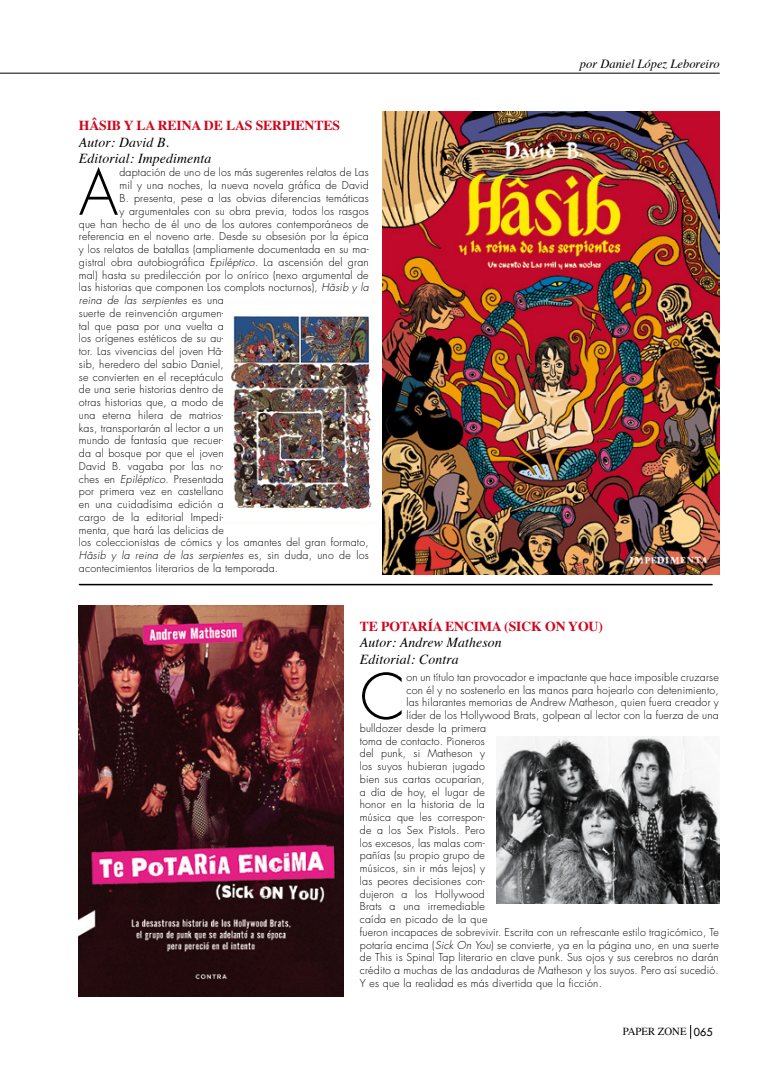
<style>
.page{position:relative;width:780px;height:1088px;background:#fff}
.page>*{position:absolute;margin:0;border:0;box-sizing:border-box;transform-origin:0 0}
.t1{font:300 61.38px "Futura";color:#000}
.t2{font:italic 13.75px/16.5px "Times";letter-spacing:.01em;color:#000}
.t3{font:700 13.75px "Times";letter-spacing:-.01em;color:#cd071e}
.t4{font:italic 12.5px "Times";color:#000}
.t5{font:10.75px "Times";color:#000}
.t6{font:300 10.62px "Futura";letter-spacing:.02em;color:#000}
.t7{font:italic 300 10.62px "Futura";letter-spacing:.02em;color:#000}
.s1{font-style:italic}
.s2{font-style:normal}
.s3{font-family:"Futura"}
</style>
<div class="page">
<img style="left:230px;top:316px;width:142px;height:193px">
<svg style="left:690px;top:1025px;width:1px;height:14px"></svg>
<hr style="left:0;top:73px;width:719px;height:1px;background:#000">
<img style="left:382px;top:111px;width:337px;height:463px">
<img style="left:79px;top:605px;width:264px;height:391px">
<svg style="left:79px;top:584px;width:633px;height:1px"></svg>
<img style="left:496px;top:736px;width:223px;height:168px">
<p class="t3" style="left:79px;top:113px;width:263px">HÂSIB Y LA REINA DE LAS SERPIENTES</p>
<p class="t2" style="left:79px;top:133px;width:134px">Autor: David B.<br>Editorial: Impedimenta</p>
<h1 class="t1" style="left:79px;top:153px;width:41px">A</h1>
<p class="t6" style="left:119px;top:166px;width:251px">daptación de uno de los más sugerentes relatos de Las</p>
<p class="t6" style="left:119px;top:179px;width:251px">mil y una noches, la nueva novela gráfica de David</p>
<p class="t6" style="left:119px;top:191px;width:251px">B. presenta, pese a las obvias diferencias temáticas</p>
<p class="t6" style="left:119px;top:204px;width:251px">y argumentales con su obra previa, todos los rasgos</p>
<p class="t6" style="left:79px;top:217px;width:291px">que han hecho de él uno de los autores contemporáneos de</p>
<p class="t6" style="left:79px;top:230px;width:291px">referencia en el noveno arte. Desde su obsesión por la épica</p>
<p class="t6" style="left:79px;top:242px;width:291px">y los relatos de batallas (ampliamente documentada en su ma-</p>
<p class="t6" style="left:79px;top:255px;width:291px">gistral obra autobiográfica <span class="s1">Epiléptico</span>. La ascensión del gran</p>
<p class="t6" style="left:79px;top:268px;width:291px">mal) hasta su predilección por lo onírico (nexo argumental de</p>
<p class="t6" style="left:79px;top:281px;width:291px">las historias que componen Los complots nocturnos), <span class="s1">Hâsib y la</span></p>
<p class="t7" style="left:79px;top:293px;width:146px">reina de las serpientes <span class="s2">es una</span></p>
<p class="t6" style="left:79px;top:306px;width:146px">suerte de reinvención argumen-</p>
<p class="t6" style="left:79px;top:319px;width:146px">tal que pasa por una vuelta a</p>
<p class="t6" style="left:79px;top:332px;width:146px">los orígenes estéticos de su au-</p>
<p class="t6" style="left:79px;top:344px;width:146px">tor. Las vivencias del joven Hâ-</p>
<p class="t6" style="left:79px;top:357px;width:146px">sib, heredero del sabio Daniel,</p>
<p class="t6" style="left:79px;top:370px;width:146px">se convierten en el receptáculo</p>
<p class="t6" style="left:79px;top:383px;width:146px">de una serie historias dentro de</p>
<p class="t6" style="left:79px;top:395px;width:146px">otras historias que, a modo de</p>
<p class="t6" style="left:79px;top:408px;width:146px">una eterna hilera de matrios-</p>
<p class="t6" style="left:79px;top:421px;width:146px">kas, transportarán al lector a un</p>
<p class="t6" style="left:79px;top:434px;width:146px">mundo de fantasía que recuer-</p>
<p class="t6" style="left:79px;top:446px;width:146px">da al bosque por que el joven</p>
<p class="t6" style="left:79px;top:459px;width:146px">David B. vagaba por las no-</p>
<p class="t6" style="left:79px;top:472px;width:146px">ches en <span class="s1">Epiléptico</span>. Presentada</p>
<p class="t6" style="left:79px;top:485px;width:146px">por primera vez en castellano</p>
<p class="t6" style="left:79px;top:497px;width:146px">en una cuidadísima edición a</p>
<p class="t6" style="left:79px;top:510px;width:146px">cargo de la editorial Impedi-</p>
<p class="t6" style="left:79px;top:523px;width:146px">menta, que hará las delicias de</p>
<p class="t6" style="left:79px;top:536px;width:291px">los coleccionistas de cómics y los amantes del gran formato,</p>
<p class="t7" style="left:79px;top:548px;width:291px">Hâsib y la reina de las serpientes <span class="s2">es, sin duda, uno de los</span></p>
<p class="t6" style="left:79px;top:561px;width:201px">acontecimientos literarios de la temporada.</p>
<p class="t4" style="left:580px;top:53px;width:141px">por Daniel López Leboreiro</p>
<p class="t3" style="left:360px;top:613px;width:245px">TE POTARÍA ENCIMA (SICK ON YOU)</p>
<p class="t2" style="left:360px;top:633px;width:143px">Autor: Andrew Matheson<br>Editorial: Contra</p>
<h1 class="t1" style="left:360px;top:657px;width:47px">C</h1>
<p class="t6" style="left:406px;top:670px;width:314px">on un título tan provocador e impactante que hace imposible cruzarse</p>
<p class="t6" style="left:406px;top:683px;width:314px">con él y no sostenerlo en las manos para hojearlo con detenimiento,</p>
<p class="t6" style="left:406px;top:696px;width:314px">las hilarantes memorias de Andrew Matheson, quien fuera creador y</p>
<p class="t6" style="left:406px;top:708px;width:314px">líder de los Hollywood Brats, golpean al lector con la fuerza de una</p>
<p class="t6" style="left:360px;top:721px;width:128px">bulldozer desde la primera</p>
<p class="t6" style="left:360px;top:734px;width:127px">toma de contacto. Pioneros</p>
<p class="t6" style="left:360px;top:747px;width:126px">del punk, si Matheson y</p>
<p class="t6" style="left:360px;top:759px;width:127px">los suyos hubieran jugado</p>
<p class="t6" style="left:360px;top:772px;width:126px">bien sus cartas ocuparían,</p>
<p class="t6" style="left:360px;top:785px;width:126px">a día de hoy, el lugar de</p>
<p class="t6" style="left:360px;top:798px;width:127px">honor en la historia de la</p>
<p class="t6" style="left:360px;top:810px;width:126px">música que les correspon-</p>
<p class="t6" style="left:360px;top:823px;width:127px">de a los Sex Pistols. Pero</p>
<p class="t6" style="left:360px;top:836px;width:126px">los excesos, las malas com-</p>
<p class="t6" style="left:360px;top:849px;width:127px">pañías (su propio grupo de</p>
<p class="t6" style="left:360px;top:861px;width:127px">músicos, sin ir más lejos) y</p>
<p class="t6" style="left:360px;top:874px;width:127px">las peores decisiones con-</p>
<p class="t6" style="left:360px;top:887px;width:126px">dujeron a los Hollywood</p>
<p class="t6" style="left:360px;top:900px;width:127px">Brats a una irremediable</p>
<p class="t6" style="left:360px;top:912px;width:129px">caída en picado de la que</p>
<p class="t6" style="left:360px;top:925px;width:360px">fueron incapaces de sobrevivir. Escrita con un refrescante estilo tragicómico, Te</p>
<p class="t6" style="left:360px;top:938px;width:360px">potaría encima (<span class="s1">Sick On You</span>) se convierte, ya en la página uno, en una suerte</p>
<p class="t6" style="left:360px;top:951px;width:360px">de This is Spinal Tap literario en clave punk. Sus ojos y sus cerebros no darán</p>
<p class="t6" style="left:360px;top:963px;width:360px">crédito a muchas de las andaduras de Matheson y los suyos. Pero así sucedió.</p>
<p class="t6" style="left:360px;top:976px;width:244px">Y es que la realidad es más divertida que la ficción.</p>
<p class="t5" style="left:622px;top:1022px;width:91px">PAPER ZONE <span class="s3">065</span></p>
</div>
